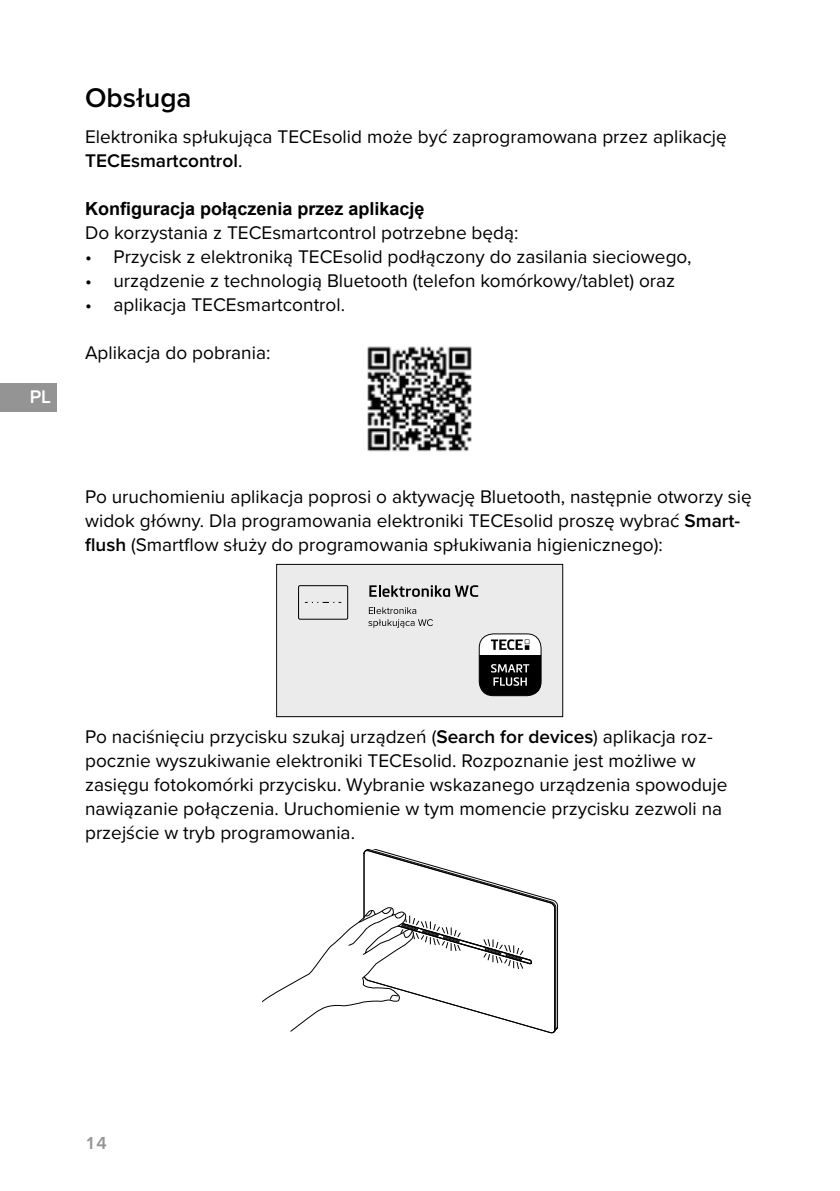
<style>
.page{position:relative;width:840px;height:1191px;background:#fff}
.page>*{position:absolute;margin:0;border:0;box-sizing:border-box;transform-origin:0 0}
.t1{font:600 28px "Proxima Nova";color:#000}
.t2{font:19px/24px "Proxima Nova";color:#000}
.t3{font:600 19px "Proxima Nova";color:#fff}
.t4{font:700 18px "Arial";color:#000}
.t5{font:600 18px "Proxima Nova";color:#949494}
.t6{font:12px "Myriad Pro";color:#000}
.s1{font-weight:600}
</style>
<div class="page">
<div style="left:0;top:383px;width:57px;height:28px;background:#949494"></div>
<img style="left:367px;top:346px;width:105px;height:106px">
<div style="left:278px;top:565px;width:283px;height:151px;background:#ecebec"></div>
<svg style="left:478px;top:633px;width:63px;height:63px;background:#5d5d5d"></svg>
<svg style="left:298px;top:585px;width:50px;height:35px"></svg>
<svg style="left:369px;top:585px;width:109px;height:12px"></svg>
<svg style="left:368px;top:607px;width:65px;height:21px"></svg>
<div style="left:276px;top:564px;width:286px;height:153px;border:1px solid #000"></div>
<svg style="left:262px;top:849px;width:296px;height:184px"></svg>
<p class="t3" style="left:30px;top:383px;width:23px">PL</p>
<h1 class="t1" style="left:85px;top:77px;width:108px">Obsługa</h1>
<p class="t2" style="left:85px;top:123px;width:643px">Elektronika spłukująca TECEsolid może być zaprogramowana przez aplikację<br><span class="s1">TECEsmartcontrol</span>.</p>
<p class="t4" style="left:85px;top:196px;width:341px">Konfiguracja połączenia przez aplikację</p>
<p class="t2" style="left:85px;top:219px;width:434px">Do korzystania z TECEsmartcontrol potrzebne będą:</p>
<p class="t2" style="left:85px;top:243px;width:607px">• Przycisk z elektroniką TECEsolid podłączony do zasilania sieciowego,</p>
<p class="t2" style="left:85px;top:267px;width:591px">• urządzenie z technologią Bluetooth (telefon komórkowy/tablet) oraz</p>
<p class="t2" style="left:85px;top:291px;width:261px">• aplikacja TECEsmartcontrol.</p>
<p class="t2" style="left:85px;top:339px;width:187px">Aplikacja do pobrania:</p>
<p class="t2" style="left:85px;top:483px;width:667px">Po uruchomieniu aplikacja poprosi o aktywację Bluetooth, następnie otworzy się widok główny. Dla programowania elektroniki TECEsolid proszę wybrać <span class="s1">Smart&shy;flush</span> (Smartflow służy do programowania spłukiwania higienicznego):</p>
<p class="t2" style="left:85px;top:723px;width:643px">Po naciśnięciu przycisku szukaj urządzeń (<span class="s1">Search for devices</span>) aplikacja roz&shy;pocznie wyszukiwanie elektroniki TECEsolid. Rozpoznanie jest możliwe w zasięgu fotokomórki przycisku. Wybranie wskazanego urządzenia spowoduje nawiązanie połączenia. Uruchomienie w tym momencie przycisku zezwoli na przejście w tryb programowania.</p>
<p class="t6" style="left:571px;top:734px;width:14px">FR</p>
<p class="t5" style="left:85px;top:1129px;width:24px">14</p>
</div>
